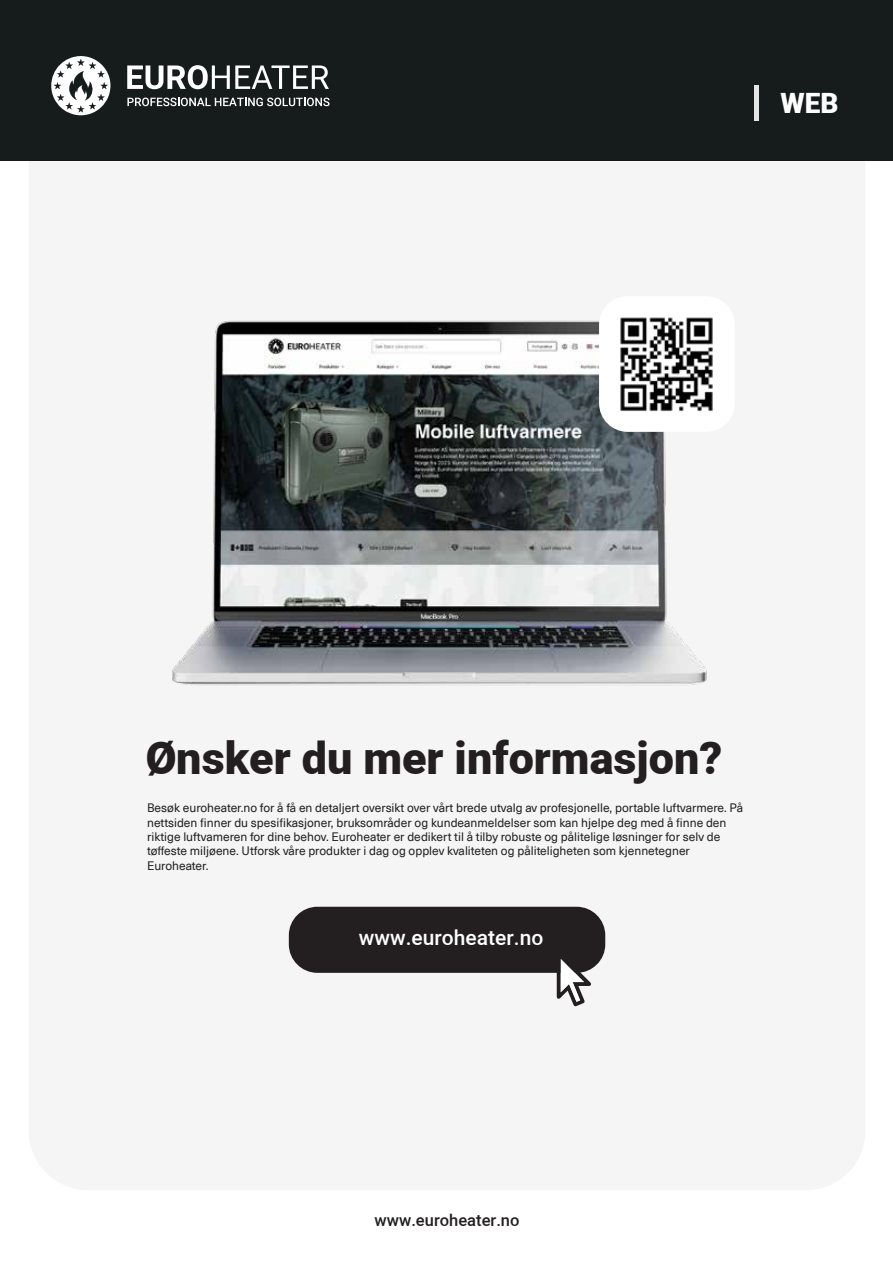
<style>
.page{position:relative;width:893px;height:1263px;background:#fff}
.page>*{position:absolute;margin:0;border:0;box-sizing:border-box;transform-origin:0 0}
.t1{font:900 45px "Araboto";color:#231f20}
.t2{font:900 27.9px "Araboto";color:#fff}
.t3{font:500 21px "Araboto";color:#fff}
.t4{font:500 16.5px "Araboto";color:#231f20}
.t5{font:12px/14.4px "Neue Haas Unica Pro";color:#231f20}
</style>
<div class="page">
<div style="left:29px;top:82px;width:836px;height:1108px;background:#f5f5f5;border-radius:59px"></div>
<div style="left:0;top:0;width:893px;height:160px;background:#161b1c"></div>
<svg style="left:127px;top:65px;width:202px;height:24px"></svg>
<svg style="left:127px;top:98px;width:203px;height:8px"></svg>
<svg style="left:51px;top:56px;width:59px;height:59px"></svg>
<hr style="left:755px;top:85px;width:4px;height:36px;background:#e5e5e4">
<div style="left:289px;top:907px;width:316px;height:66px;background:#231f20;border-radius:28px"></div>
<svg style="left:557px;top:959px;width:34px;height:47px"></svg>
<img style="left:172px;top:320px;width:535px;height:365px">
<div style="left:599px;top:296px;width:136px;height:136px;background:#fff;border-radius:28px"></div>
<img style="left:620px;top:317px;width:93px;height:95px">
<h2 class="t2" style="left:781px;top:84px;width:60px">WEB</h2>
<h1 class="t1" style="left:145px;top:726px;width:578px">Ønsker du mer informasjon?</h1>
<p class="t5" style="left:147px;top:801px;width:598px">Besøk euroheater.no for å få en detaljert oversikt over vårt brede utvalg av profesjonelle, portable luftvarmere. På nettsiden finner du spesifikasjoner, bruksområder og kundeanmeldelser som kan hjelpe deg med å finne den riktige luftvameren for dine behov. Euroheater er dedikert til å tilby robuste og pålitelige løsninger for selv de tøffeste miljøene. Utforsk våre produkter i dag og opplev kvaliteten og påliteligheten som kjennetegner Euroheater.</p>
<h3 class="t3" style="left:359px;top:923px;width:186px">www.euroheater.no</h3>
<h3 class="t4" style="left:375px;top:1208px;width:146px">www.euroheater.no</h3>
</div>
